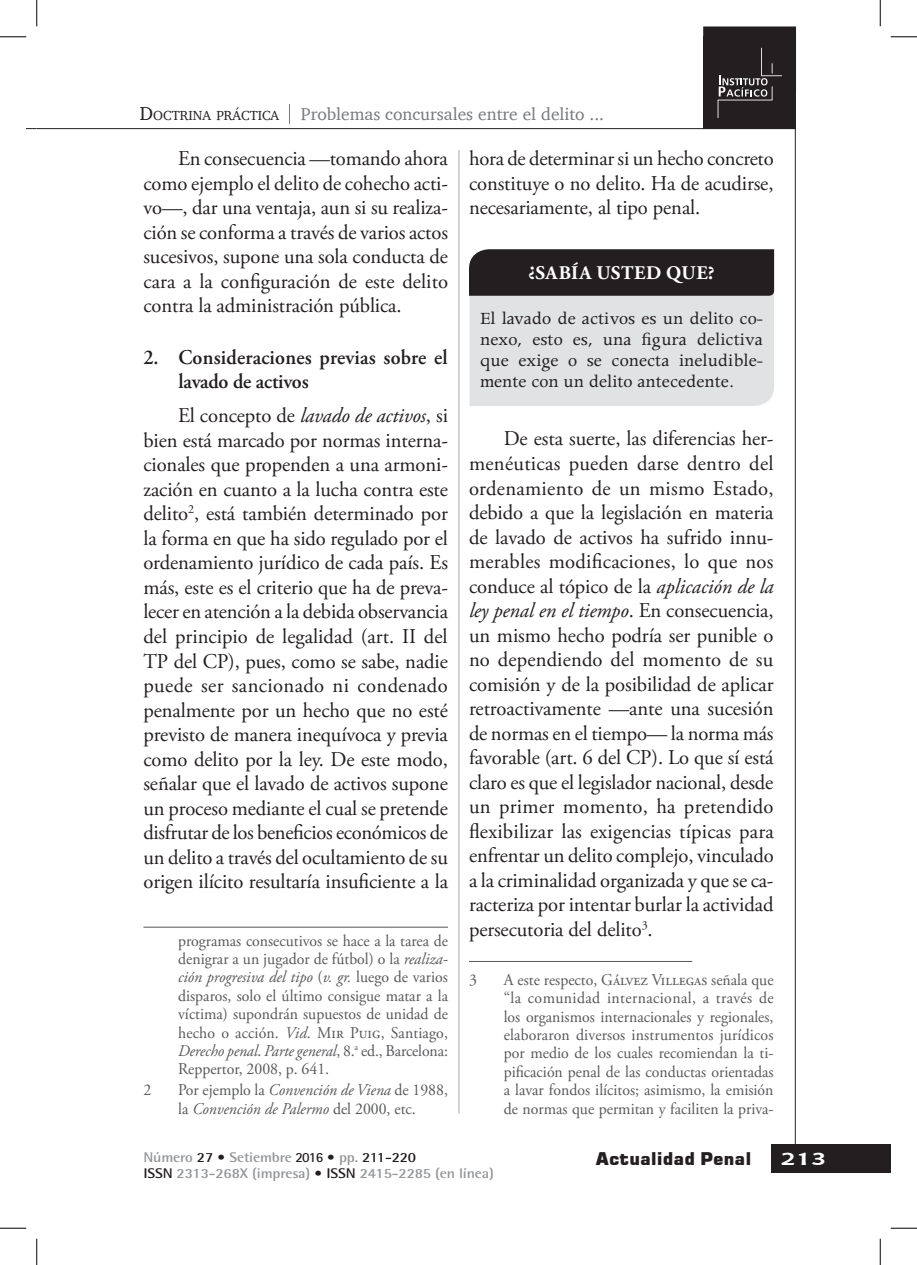
<style>
.page{position:relative;width:917px;height:1265px;background:#fff}
.page>*{position:absolute;margin:0;border:0;box-sizing:border-box;transform-origin:0 0}
.t1{font:21px/24.5px "Adobe Garamond Pro";letter-spacing:-.01em;color:#231f20;text-align:justify}
.t2{font:600 21px/23.6px "Adobe Garamond Pro";letter-spacing:.01em;color:#231f20;scale:.96 1}
.t3{font:19.25px/21px "Apollo MT Std";color:#231f20;text-align:justify}
.t4{font:700 19.25px "Adobe Garamond Pro";letter-spacing:.03em;color:#fff}
.t5{font:17.5px "Charter";color:#76787b}
.t6{font:17.5px "Square 721 Blk";color:#231f20}
.t7{font:700 17.5px "Chianti BT";color:#fff;scale:1.45 1}
.t8{font:16.45px/18.4px "Adobe Garamond Pro";color:#57585a;text-align:justify;scale:.96 1}
.t9{font:italic 16.45px/18.4px "Adobe Garamond Pro";color:#57585a;scale:.96 1}
.t10{font:700 14px/15.4px "Rotis Semi Sans Std";letter-spacing:-.01em;color:#939598;scale:1.1 1}
.t11{font:13.47px "Charter";color:#231f20}
.s1{font-size:19.25px}
.s2{font-style:italic}
.s3{font-style:normal}
.s4{color:#231f20}
.s5{font-family:"Rotis Sans Serif Std";color:#231f20}
</style>
<div class="page">
<div style="left:704px;top:27px;width:91px;height:64px;background:#231f20"></div>
<div style="left:771px;top:1144px;width:119px;height:28px;background:#231f20"></div>
<hr style="left:795px;top:129px;width:1px;height:1015px;background:#231f20">
<hr style="left:37px;top:128px;width:759px;height:1px;background:#231f20">
<div style="left:703px;top:37px;width:93px;height:92px;background:#231f20"></div>
<svg style="left:717px;top:48px;width:65px;height:70px"></svg>
<hr style="left:458px;top:150px;width:1px;height:963px;background:#a8a9ad">
<hr style="left:143px;top:926px;width:305px;height:1px;background:#57585a">
<svg style="left:469px;top:249px;width:305px;height:157px;background:#a9a8aa"></svg>
<hr style="left:469px;top:960px;width:223px;height:1px;background:#57585a">
<svg style="left:0;top:36px;width:26px;height:1px"></svg>
<svg style="left:891px;top:36px;width:26px;height:1px"></svg>
<svg style="left:0;top:1227px;width:26px;height:1px"></svg>
<svg style="left:891px;top:1227px;width:26px;height:1px"></svg>
<svg style="left:36px;top:0;width:1px;height:26px"></svg>
<svg style="left:36px;top:1238px;width:1px;height:26px"></svg>
<svg style="left:880px;top:0;width:1px;height:26px"></svg>
<svg style="left:880px;top:1238px;width:1px;height:26px"></svg>
<p class="t11" style="left:140px;top:104px;width:141px"><span class="s1">D</span>OCTRINA PRÁCTICA</p>
<p class="t1" style="left:143px;top:147px;width:306px;text-indent:35px">En consecuencia —tomando ahora como ejemplo el delito de cohecho acti&shy;vo—, dar una ventaja, aun si su realiza&shy;ción se conforma a través de varios actos sucesivos, supone una sola conducta de cara a la configuración de este delito contra la administración pública.</p>
<p class="t2" style="left:178px;top:346px;width:282px;text-indent:-35px">2. Consideraciones previas sobre el lavado de activos</p>
<p class="t1" style="left:143px;top:404px;width:306px;text-indent:35px">El concepto de <span class="s2">lavado de activos</span>, si bien está marcado por normas interna&shy;cionales que propenden a una armoni&shy;zación en cuanto a la lucha contra este delito<sup>2</sup>, está también determinado por la forma en que ha sido regulado por el ordenamiento jurídico de cada país. Es más, este es el criterio que ha de preva&shy;lecer en atención a la debida observancia del principio de legalidad (art. II del TP del CP), pues, como se sabe, nadie puede ser sancionado ni condenado penalmente por un hecho que no esté previsto de manera inequívoca y previa como delito por la ley. De este modo, señalar que el lavado de activos supone un proceso mediante el cual se pretende disfrutar de los beneficios económicos de un delito a través del ocultamiento de su origen ilícito resultaría insuficiente a la</p>
<p class="t8" style="left:178px;top:931px;width:283px">programas consecutivos se hace a la tarea de denigrar a un jugador de fútbol) o la <span class="s2">realiza&shy;ción progresiva del tipo</span> (<span class="s2">v. gr.</span> luego de varios disparos, solo el último consigue matar a la víctima) supondrán supuestos de unidad de hecho o acción. <span class="s2">Vid</span>. Mir Puig, Santiago, <span class="s2">Derecho penal</span>. <span class="s2">Parte general</span>, 8.<sup>a</sup> ed., Barcelona:<br>Reppertor, 2008, p. 641.</p>
<p class="t8" style="left:143px;top:1081px;width:10px">2</p>
<p class="t9" style="left:178px;top:1080px;width:283px"><span class="s3">Por ejemplo la</span> Convención de Viena <span class="s3">de 1988, la</span> Convención de Palermo <span class="s3">del 2000, etc.</span></p>
<p class="t5" style="left:301px;top:99px;width:305px">Problemas concursales entre el delito ...</p>
<p class="t1" style="left:469px;top:147px;width:306px">hora de determinar si un hecho concreto constituye o no delito. Ha de acudirse, necesariamente, al tipo penal.</p>
<p class="t4" style="left:528px;top:261px;width:188px">¿SABÍA USTED QUE?</p>
<p class="t3" style="left:480px;top:309px;width:284px">El lavado de activos es un delito co&shy;nexo, esto es, una figura delictiva que exige o se conecta ineludible&shy;mente con un delito antecedente.</p>
<p class="t1" style="left:469px;top:427px;width:306px;text-indent:35px">De esta suerte, las diferencias her&shy;menéuticas pueden darse dentro del ordenamiento de un mismo Estado, debido a que la legislación en materia de lavado de activos ha sufrido innu&shy;merables modificaciones, lo que nos conduce al tópico de la <span class="s2">aplicación de la ley penal en el tiempo</span>. En consecuencia, un mismo hecho podría ser punible o no dependiendo del momento de su comisión y de la posibilidad de aplicar retroactivamente —ante una sucesión de normas en el tiempo— la norma más favorable (art. 6 del CP). Lo que sí está claro es que el legislador nacional, desde un primer momento, ha pretendido flexibilizar las exigencias típicas para enfrentar un delito complejo, vinculado a la criminalidad organizada y que se ca&shy;racteriza por intentar burlar la actividad persecutoria del delito<sup>3</sup>.</p>
<p class="t8" style="left:469px;top:970px;width:10px">3</p>
<p class="t8" style="left:504px;top:970px;width:283px">A este respecto, Gálvez Villegas señala que “la comunidad internacional, a través de los organismos internacionales y regionales, elaboraron diversos instrumentos jurídicos por medio de los cuales recomiendan la ti&shy;pificación penal de las conductas orientadas a lavar fondos ilícitos; asimismo, la emisión de normas que permitan y faciliten la priva-</p>
<p class="t10" style="left:143px;top:1149px;width:320px">Número <span class="s4">27 •</span> Setiembre <span class="s5">2016</span> <span class="s4">•</span> pp. <span class="s4">211-220<br>ISSN</span> 2313-268X (impresa) <span class="s4">• ISSN</span> 2415-2285 (en línea)</p>
<p class="t6" style="left:595px;top:1147px;width:157px">Actualidad Penal</p>
<p class="t7" style="left:780px;top:1146px;width:33px">213</p>
</div>
